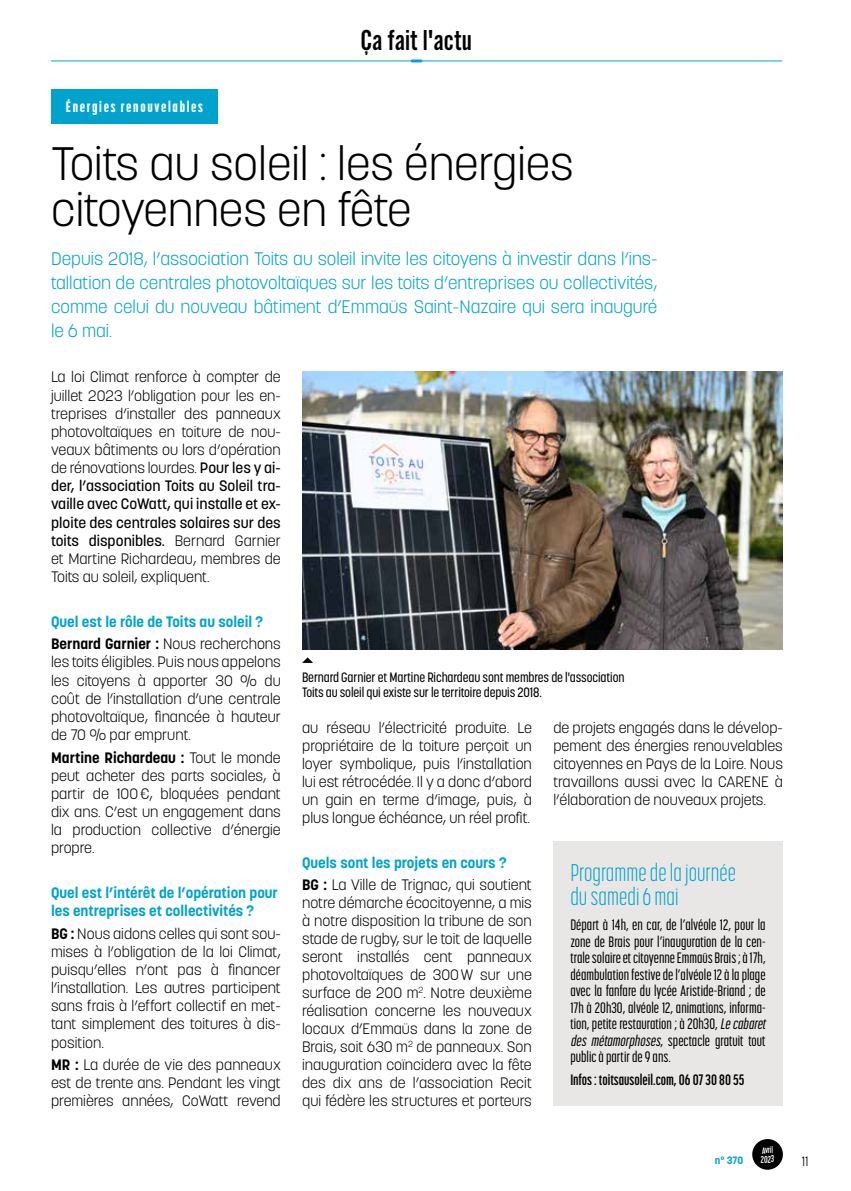
<style>
.page{position:relative;width:851px;height:1191px;background:#fff}
.page>*{position:absolute;margin:0;border:0;box-sizing:border-box;transform-origin:0 0}
.t1{font:300 46.5px/46.5px "Korolev";color:#000}
.t2{font:30px "Alternate Got No 2 D";color:#000}
.t3{font:300 24px/24px "Korolev Compressed";color:#00a3cb}
.t4{font:300 18px/24px "Korolev";color:#00a3cb;text-align:justify}
.t5{font:300 15px/18.1px "Korolev";color:#000;text-align:justify}
.t6{font:500 15px/16.5px "Korolev Compressed";color:#000}
.t7{font:700 15px/22.4px "Korolev";color:#00a3cb}
.t8{font:700 15px "Korolev Compressed";color:#000}
.t9{font:800 15px "Korolev Compressed";letter-spacing:.11em;color:#fff}
.t10{font:500 13.5px/15px "Korolev Condensed";letter-spacing:-.01em;color:#000}
.t11{font:300 13.5px "Korolev";color:#000}
.t12{font:700 10.5px "Korolev";color:#00a3cb}
.t13{font:700 9.45px "Korolev Compressed";color:#fff}
.t14{font:700 9px "Korolev Compressed";color:#fff}
.s1{font-weight:500}
.s2{color:#000}
.s3{font-weight:300;color:#000}
.s4{font-weight:700}
.s5{font-weight:700;color:#00a3cb}
.s6{font-style:italic}
</style>
<div class="page">
<img style="left:302px;top:371px;width:480px;height:278px">
<div style="left:51px;top:89px;width:167px;height:34px;background:#00a3cb"></div>
<hr style="left:51px;top:61px;width:731px;height:1px;background:#00a3cb">
<svg style="left:412px;top:59px;width:9px;height:2px"></svg>
<div style="left:553px;top:842px;width:229px;height:264px;background:#e8e7e6"></div>
<svg style="left:302px;top:657px;width:11px;height:6px"></svg>
<div style="left:752px;top:1139px;width:30px;height:30px;background:#000;border-radius:50%"></div>
<h2 class="t2" style="left:360px;top:24px;width:113px">Ça fait l'actu</h2>
<p class="t9" style="left:66px;top:98px;width:138px">Énergies renouvelables</p>
<h1 class="t1" style="left:51px;top:140px;width:524px">Toits au soleil : les énergies citoyennes en fête</h1>
<p class="t4" style="left:51px;top:247px;width:607px">Depuis 2018, l’association Toits au soleil invite les citoyens à investir dans l’ins&shy;tallation de centrales photovoltaïques sur les toits d’entreprises ou collectivités, comme celui du nouveau bâtiment d’Emmaüs Saint-Nazaire qui sera inauguré le 6 mai.</p>
<p class="t5" style="left:51px;top:368px;width:231px">La loi Climat renforce à compter de juillet 2023 l’obligation pour les en&shy;treprises d’installer des panneaux photovoltaïques en toiture de nou&shy;veaux bâtiments ou lors d’opération de rénovations lourdes. <span class="s1">Pour les y ai&shy;der, l’association Toits au Soleil tra&shy;vaille avec CoWatt, qui installe et ex&shy;ploite des centrales solaires sur des toits disponibles.</span> Bernard Garnier et Martine Richardeau, membres de Toits au soleil, expliquent.</p>
<p class="t7" style="left:51px;top:610px;width:231px">Quel est le rôle de Toits au soleil ?<br><span class="s2">Bernard Garnier :</span> <span class="s3">Nous recherchons</span></p>
<p class="t5" style="left:51px;top:653px;width:231px">les toits éligibles. Puis nous appelons les citoyens à apporter 30 % du coût de l’installation d’une centrale photovoltaïque, financée à hauteur de 70 % par emprunt.</p>
<p class="t5" style="left:51px;top:748px;width:231px"><span class="s4">Martine Richardeau :</span> Tout le monde peut acheter des parts sociales, à partir de 100€, bloquées pendant dix ans. C’est un engagement dans la production collective d’énergie propre.</p>
<p class="t7" style="left:51px;top:883px;width:228px;line-height:18.1px">Quel est l’intérêt de l’opération pour les entreprises et collectivités ?</p>
<p class="t5" style="left:51px;top:924px;width:231px"><span class="s4">BG :</span> Nous aidons celles qui sont sou&shy;mises à l’obligation de la loi Climat, puisqu’elles n’ont pas à financer l’installation. Les autres participent sans frais à l’effort collectif en met&shy;tant simplement des toitures à dis&shy;position.</p>
<p class="t5" style="left:51px;top:1055px;width:231px"><span class="s4">MR :</span> La durée de vie des panneaux est de trente ans. Pendant les vingt premières années, CoWatt revend</p>
<p class="t10" style="left:302px;top:669px;width:324px">Bernard Garnier et Martine Richardeau sont membres de l'association<br>Toits au soleil qui existe sur le territoire depuis 2018.</p>
<p class="t5" style="left:553px;top:718px;width:231px">de projets engagés dans le dévelop&shy;pement des énergies renouvelables citoyennes en Pays de la Loire. Nous travaillons aussi avec la CARENE à l’élaboration de nouveaux projets.</p>
<p class="t5" style="left:302px;top:718px;width:231px">au réseau l’électricité produite. Le propriétaire de la toiture perçoit un loyer symbolique, puis l’installation lui est rétrocédée. Il y a donc d’abord un gain en terme d’image, puis, à plus longue échéance, un réel profit.</p>
<p class="t5" style="left:302px;top:851px;width:231px;line-height:22.2px"><span class="s5">Quels sont les projets en cours ?<br></span><span class="s4">BG :</span> La Ville de Trignac, qui soutient</p>
<p class="t5" style="left:302px;top:893px;width:231px">notre démarche écocitoyenne, a mis à notre disposition la tribune de son stade de rugby, sur le toit de laquelle seront installés cent panneaux photovoltaïques de 300W sur une surface de 200 m<sup>2</sup>. Notre deuxième réalisation concerne les nouveaux locaux d’Emmaüs dans la zone de Brais, soit 630 m<sup>2</sup> de panneaux. Son inauguration coïncidera avec la fête des dix ans de l’association Recit qui fédère les structures et porteurs</p>
<h3 class="t3" style="left:570px;top:861px;width:167px">Programme de la journée du samedi 6 mai</h3>
<p class="t6" style="left:570px;top:916px;width:200px">Départ à 14h, en car, de l’alvéole 12, pour la zone de Brais pour l’inauguration de la cen&shy;trale solaire et citoyenne Emmaüs Brais ; à 17h, déambulation festive de l’alvéole 12 à la plage avec la fanfare du lycée Aristide-Briand ; de 17h à 20h30, alvéole 12, animations, informa&shy;tion, petite restauration ; à 20h30, <span class="s6">Lecabaret des métamorphoses</span>, spectacle gratuit tout public à partir de 9 ans.</p>
<p class="t8" style="left:570px;top:1071px;width:176px">Infos : toitsausoleil.com, 06 07 30 80 55</p>
<p class="t12" style="left:714px;top:1154px;width:30px">n° 370</p>
<p class="t14" style="left:761px;top:1145px;width:12px;rotate:-5deg">Avril</p>
<p class="t13" style="left:759px;top:1154px;width:15px;rotate:-5deg">2023</p>
<p class="t11" style="left:801px;top:1153px;width:8px">11</p>
</div>
